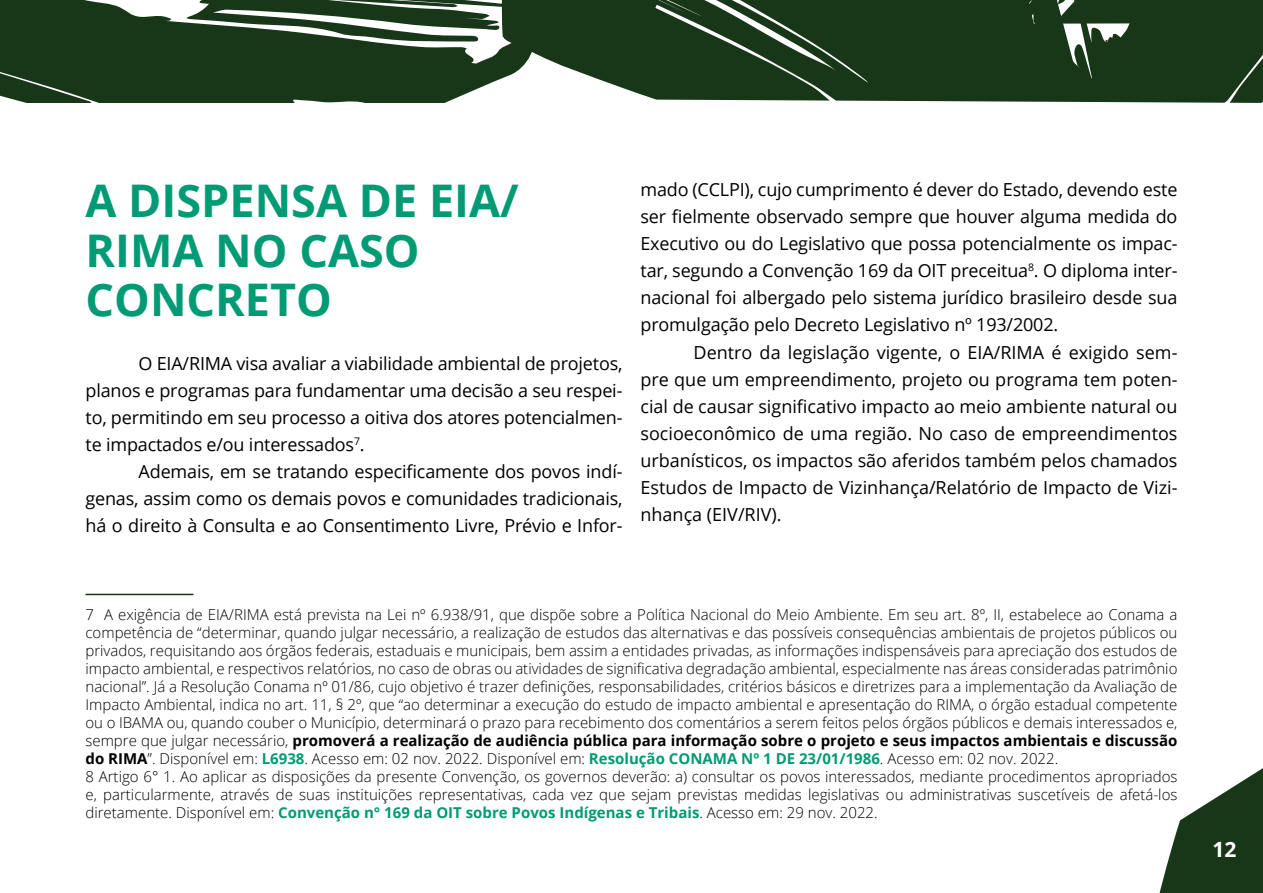
<style>
.page{position:relative;width:1263px;height:893px;background:#fff}
.page>*{position:absolute;margin:0;border:0;box-sizing:border-box;transform-origin:0 0}
.t1{font:700 45px/49.5px "Open Sans";color:#009b74}
.t2{font:700 21px "Open Sans";color:#fff}
.t3{font:18px/27px "Open Sans";letter-spacing:-.01em;color:#000;text-align:justify}
.t4{font:300 15px/18px "Open Sans";color:#000}
.s1{font-weight:700}
.s2{font-weight:700;color:#009b74}
</style>
<div class="page">
<svg style="left:0;top:0;width:1263px;height:103px;background:#334e33"></svg>
<svg style="left:1159px;top:768px;width:104px;height:125px"></svg>
<hr style="left:86px;top:594px;width:108px;height:1px;background:#183718">
<h1 class="t1" style="left:86px;top:175px;width:435px">A DISPENSA DE EIA/<br>RIMA NO CASO<br>CONCRETO</h1>
<p class="t3" style="left:86px;top:350px;width:538px;text-indent:53px">O EIA/RIMA visa avaliar a viabilidade ambiental de projetos, planos e programas para fundamentar uma decisão a seu respei&shy;to, permitindo em seu processo a oitiva dos atores potencialmen&shy;te impactados e/ou interessados<sup>7</sup>.</p>
<p class="t3" style="left:86px;top:458px;width:539px;text-indent:53px">Ademais, em se tratando especificamente dos povos indí&shy;genas, assim como os demais povos e comunidades tradicionais, há o direito à Consulta e ao Consentimento Livre, Prévio e Infor-</p>
<p class="t3" style="left:640px;top:176px;width:538px">mado (CCLPI), cujo cumprimento é dever do Estado, devendo este ser fielmente observado sempre que houver alguma medida do Executivo ou do Legislativo que possa potencialmente os impac&shy;tar, segundo a Convenção 169 da OIT preceitua<sup>8</sup>. O diploma inter&shy;nacional foi albergado pelo sistema jurídico brasileiro desde sua promulgação pelo Decreto Legislativo nº 193/2002.</p>
<p class="t3" style="left:640px;top:338px;width:538px;text-indent:53px">Dentro da legislação vigente, o EIA/RIMA é exigido sem&shy;pre que um empreendimento, projeto ou programa tem poten&shy;cial de causar significativo impacto ao meio ambiente natural ou socioeconômico de uma região. No caso de empreendimentos urbanísticos, os impactos são aferidos também pelos chamados Estudos de Impacto de Vizinhança/Relatório de Impacto de Vizi&shy;nhança (EIV/RIV).</p>
<p class="t4" style="left:85px;top:605px;width:1093px">7 A exigência de EIA/RIMA está prevista na Lei nº 6.938/91, que dispõe sobre a Política Nacional do Meio Ambiente. Em seu art. 8º, II, estabelece ao Conama a competência de “determinar, quando julgar necessário, a realização de estudos das alternativas e das possíveis consequências ambientais de projetos públicos ou privados, requisitando aos órgãos federais, estaduais e municipais, bem assim a entidades privadas, as informações indispensáveis para apreciação dos estudos de impacto ambiental, e respectivos relatórios, no caso de obras ou atividades de significativa degradação ambiental, especialmente nas áreas consideradas patrimônio nacional”. Já a Resolução Conama nº 01/86, cujo objetivo é trazer definições, responsabilidades, critérios básicos e diretrizes para a implementação da Avaliação de Impacto Ambiental, indica no art. 11, § 2º, que “ao determinar a execução do estudo de impacto ambiental e apresentação do RIMA, o órgão estadual competente ou o IBAMA ou, quando couber o Município, determinará o prazo para recebimento dos comentários a serem feitos pelos órgãos públicos e demais interessados e, sempre que julgar necessário, <span class="s1">promoverá a realização de audiência pública para informação sobre o projeto e seus impactos ambientais e discussão do RIMA</span>”. Disponível em: <span class="s2">L6938</span>. Acesso em: 02 nov. 2022. Disponível em: <span class="s2">Resolução CONAMA Nº 1 DE 23/01/1986</span>. Acesso em: 02 nov. 2022.<br>8 Artigo 6° 1. Ao aplicar as disposições da presente Convenção, os governos deverão: a) consultar os povos interessados, mediante procedimentos apropriados e, particularmente, através de suas instituições representativas, cada vez que sejam previstas medidas legislativas ou administrativas suscetíveis de afetá-los diretamente. Disponível em: <span class="s2">Convenção n° 169 da OIT sobre Povos Indígenas e Tribais</span>. Acesso em: 29 nov. 2022.</p>
<h2 class="t2" style="left:1212px;top:835px;width:25px">12</h2>
</div>
